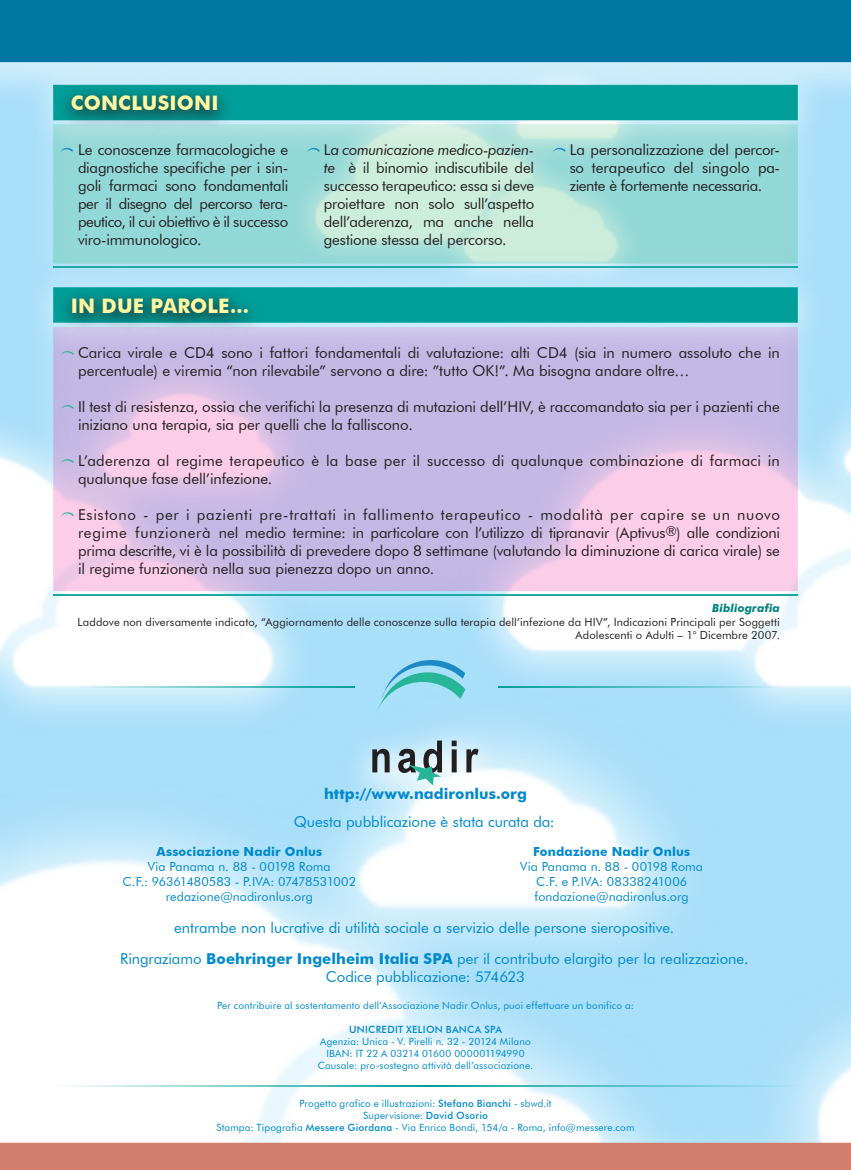
<style>
.page{position:relative;width:851px;height:1170px;background:#fff}
.page>*{position:absolute;margin:0;border:0;box-sizing:border-box;transform-origin:0 0}
.t1{font:700 20px "Futura BT";letter-spacing:.005em;color:#fff7a2}
.t2{font:15px/18px "Futura BT";letter-spacing:-.005em;color:#231f20;text-align:justify}
.t3{font:15px/30.6px "Futura BT";letter-spacing:-.005em;color:#0089cf}
.t4{font:700 15px "Futura BT";letter-spacing:.005em;color:#0089cf}
.t5{font:12.5px/15px "Futura BT";color:#0089cf;text-align:center}
.t6{font:700 12.5px "Futura BT";letter-spacing:.01em;color:#0089cf}
.t7{font:11.25px/13.5px "Futura BT";letter-spacing:.01em;color:#231f20;text-align:right}
.t8{font:italic 700 11.25px "Futura BT";letter-spacing:.005em;color:#008480}
.t9{font:10px/12px "Futura BT";letter-spacing:.015em;color:#0089cf;text-align:center}
.t10{font:500 10px "Futura BT";letter-spacing:.03em;color:#0089cf}
.s1{font-style:italic}
.s2{font-weight:700}
.s3{font-weight:500}
</style>
<div class="page">
<div style="left:0;top:0;width:850px;height:1169px;background:#a8dff9"></div>
<img style="left:0;top:733px;width:678px;height:390px">
<img style="left:465px;top:413px;width:385px;height:280px">
<img style="left:0;top:431px;width:319px;height:283px">
<img style="left:744px;top:693px;width:106px;height:430px">
<div style="left:0;top:1123px;width:850px;height:46px;background:#fff;opacity:.5"></div>
<svg style="left:0;top:1141px;width:850px;height:28px;background:#d48475"></svg>
<div style="left:0;top:0;width:850px;height:63px;background:#0076a3"></div>
<hr style="left:54px;top:1085px;width:743px;height:2px;background:#009e99">
<div style="left:20px;top:297px;width:827px;height:347px;background:#fff;opacity:.2"></div>
<svg style="left:53px;top:376px;width:744px;height:215px;background:#d6bfe5"></svg>
<svg style="left:53px;top:174px;width:744px;height:83px;background:#a6ded9"></svg>
<div style="left:20px;top:257px;width:827px;height:119px;background:#fff;opacity:.5"></div>
<div style="left:20px;top:55px;width:827px;height:119px;background:#fff;opacity:.5"></div>
<div style="left:339px;top:714px;width:190px;height:128px;background:#fff;opacity:.75"></div>
<svg style="left:372px;top:748px;width:17px;height:24px"></svg>
<svg style="left:451px;top:740px;width:5px;height:32px"></svg>
<svg style="left:466px;top:748px;width:12px;height:24px"></svg>
<svg style="left:398px;top:740px;width:44px;height:45px;background:#8dacb0"></svg>
<svg style="left:377px;top:660px;width:88px;height:51px"></svg>
<hr style="left:69px;top:686px;width:285px;height:1px;background:#009e99">
<hr style="left:498px;top:686px;width:285px;height:1px;background:#009e99">
<div style="left:55px;top:82px;width:783px;height:88px;background:#231f20;opacity:.75"></div>
<div style="left:55px;top:284px;width:783px;height:88px;background:#231f20;opacity:.75"></div>
<svg style="left:60px;top:350px;width:14px;height:7px"></svg>
<svg style="left:59px;top:147px;width:14px;height:7px"></svg>
<svg style="left:306px;top:147px;width:14px;height:7px"></svg>
<svg style="left:551px;top:147px;width:14px;height:7px"></svg>
<svg style="left:60px;top:404px;width:14px;height:7px"></svg>
<svg style="left:60px;top:511px;width:14px;height:7px"></svg>
<svg style="left:60px;top:458px;width:14px;height:7px"></svg>
<h1 class="t1" style="left:71px;top:91px;width:149px">CONCLUSIONI</h1>
<p class="t2" style="left:78px;top:140px;width:212px">Le conoscenze farmacologiche e diagnostiche specifiche per i sin&shy;goli farmaci sono fondamentali per il disegno del percorso tera&shy;peutico, il cui obiettivo è il successo viro-immunologico.</p>
<p class="t2" style="left:324px;top:140px;width:212px">L<span class="s1">a comunicazione medico-pazien&shy;te</span> è il binomio indiscutibile del successo terapeutico: essa si deve proiettare non solo sull’aspetto dell’aderenza, ma anche nella gestione stessa del percorso.</p>
<p class="t2" style="left:569px;top:140px;width:212px">La personalizzazione del percor&shy;so terapeutico del singolo pa&shy;ziente è fortemente necessaria.</p>
<h1 class="t1" style="left:71px;top:293px;width:179px">IN DUE PAROLE...</h1>
<p class="t2" style="left:78px;top:343px;width:703px">Carica virale e CD4 sono i fattori fondamentali di valutazione: alti CD4 (sia in numero assoluto che in percentuale) e viremia “non rilevabile” servono a dire: ”tutto OK!”. Ma bisogna andare oltre…</p>
<p class="t2" style="left:78px;top:397px;width:703px">Il test di resistenza, ossia che verifichi la presenza di mutazioni dell’HIV, è raccomandato sia per i pazienti che iniziano una terapia, sia per quelli che la falliscono.</p>
<p class="t2" style="left:78px;top:451px;width:703px">L’aderenza al regime terapeutico è la base per il successo di qualunque combinazione di farmaci in qualunque fase dell’infezione.</p>
<p class="t2" style="left:78px;top:505px;width:703px">Esistono - per i pazienti pre-trattati in fallimento terapeutico - modalità per capire se un nuovo regime funzionerà nel medio termine: in particolare con l’utilizzo di tipranavir (Aptivus<sup>®</sup>) alle condizioni prima descritte, vi è la possibilità di prevedere dopo 8 settimane (valutando la diminuzione di carica virale) se il regime funzionerà nella sua pienezza dopo un anno.</p>
<p class="t8" style="left:712px;top:601px;width:69px">Bibliografia</p>
<p class="t7" style="left:78px;top:614px;width:703px">Laddove non diversamente indicato, “Aggiornamento delle conoscenze sulla terapia dell’infezione da HIV”, Indicazioni Principali per Soggetti<br>Adolescenti o Adulti – 1° Dicembre 2007.</p>
<p class="t4" style="left:324px;top:784px;width:204px">http://www.nadironlus.org</p>
<p class="t3" style="left:294px;top:806px;width:262px">Questa pubblicazione è stata curata da:</p>
<p class="t6" style="left:156px;top:843px;width:167px">Associazione Nadir Onlus</p>
<p class="t5" style="left:122px;top:858px;width:235px">Via Panama n. 88 - 00198 Roma<br>C.F.: 96361480583 - P.IVA: 07478531002 redazione@nadironlus.org</p>
<p class="t6" style="left:533px;top:843px;width:159px">Fondazione Nadir Onlus</p>
<p class="t5" style="left:520px;top:858px;width:184px">Via Panama n. 88 - 00198 Roma<br>C.F. e P.IVA: 08338241006 fondazione@nadironlus.org</p>
<p class="t3" style="left:120px;top:912px;width:629px;text-indent:54px">entrambe non lucrative di utilità sociale a servizio delle persone sieropositive.<br>Ringraziamo <span class="s2">Boehringer Ingelheim Italia SPA</span> per il contributo elargito per la realizzazione.</p>
<p class="t3" style="left:326px;top:961px;width:200px">Codice pubblicazione: 574623</p>
<p class="t9" style="left:217px;top:999px;width:418px">Per contribuire al sostentamento dell’Associazione Nadir Onlus, puoi effettuare un bonifico a:</p>
<p class="t10" style="left:349px;top:1023px;width:154px">UNICREDIT XELION BANCA SPA</p>
<p class="t9" style="left:318px;top:1035px;width:217px">Agenzia: Unica - V. Pirelli n. 32 - 20124 Milano<br>IBAN: IT 22 A 03214 01600 000001194990<br>Causale: pro-sostegno attività dell’associazione.</p>
<p class="t9" style="left:216px;top:1096px;width:419px">Progetto grafico e illustrazioni: <span class="s3">Stefano Bianchi</span> - sbwd.it<br>Supervisione: <span class="s3">David Osorio<br></span>Stampa: Tipografia <span class="s3">Messere Giordana</span> - Via Enrico Bondi, 154/a - Roma, info@messere.com</p>
</div>
